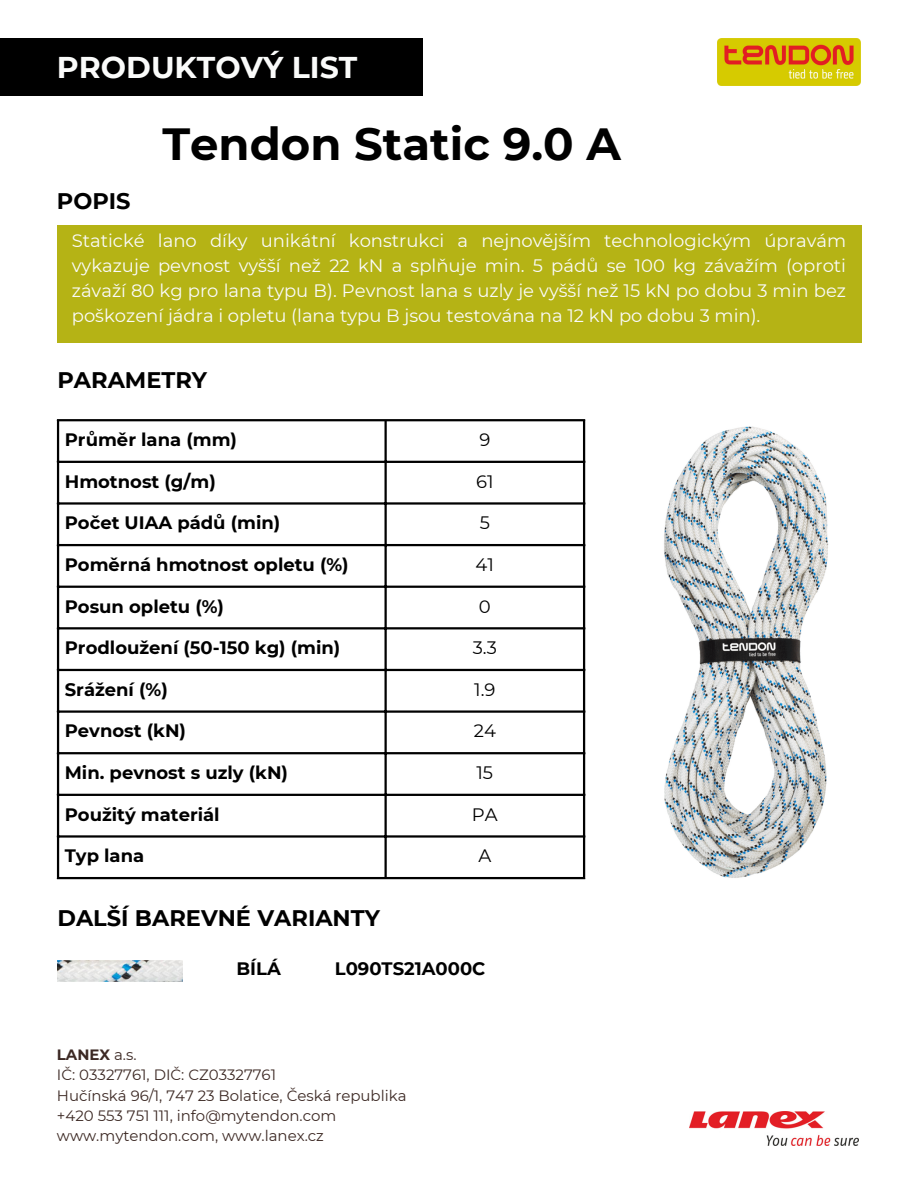
<style>
.page{position:relative;width:918px;height:1188px;background:#fff}
.page>*{position:absolute;margin:0;border:0;box-sizing:border-box;transform-origin:0 0}
.t1{font:700 45px "Montserrat";color:#000}
.t2{font:700 30px "Montserrat";color:#fafbfa}
.t3{font:700 22.5px "Montserrat";color:#000}
.t4{font:18px/24.8px "Montserrat";color:#fafbfa;text-align:justify}
.t5{font:700 18px "Montserrat";color:#000}
.t6{font:18px "Montserrat";color:#000}
.t7{font:15px "Montserrat";color:#3c2924}
.t8{font:700 15px "Montserrat";color:#3c2924}
.s1{font-weight:400}
</style>
<div class="page">
<img style="left:664px;top:426px;width:165px;height:452px">
<div style="left:57px;top:225px;width:804px;height:118px;background:#b5b315"></div>
<div style="left:0;top:38px;width:423px;height:58px;background:#000"></div>
<hr style="left:57px;top:421px;width:2px;height:456px;background:#000">
<hr style="left:385px;top:421px;width:2px;height:456px;background:#000">
<hr style="left:583px;top:421px;width:2px;height:456px;background:#000">
<hr style="left:57px;top:419px;width:528px;height:2px;background:#000">
<hr style="left:57px;top:461px;width:528px;height:2px;background:#000">
<hr style="left:57px;top:502px;width:528px;height:3px;background:#000">
<hr style="left:57px;top:544px;width:528px;height:2px;background:#000">
<hr style="left:57px;top:586px;width:528px;height:2px;background:#000">
<hr style="left:57px;top:627px;width:528px;height:2px;background:#000">
<hr style="left:57px;top:669px;width:528px;height:2px;background:#000">
<hr style="left:57px;top:710px;width:528px;height:3px;background:#000">
<hr style="left:57px;top:752px;width:528px;height:2px;background:#000">
<hr style="left:57px;top:794px;width:528px;height:2px;background:#000">
<hr style="left:57px;top:835px;width:528px;height:3px;background:#000">
<hr style="left:57px;top:877px;width:528px;height:2px;background:#000">
<img style="left:718px;top:38px;width:143px;height:48px">
<img style="left:690px;top:1112px;width:168px;height:33px">
<img style="left:57px;top:960px;width:125px;height:21px">
<p class="t2" style="left:57px;top:49px;width:302px">PRODUKTOVÝ LIST</p>
<p class="t3" style="left:57px;top:187px;width:75px">POPIS</p>
<p class="t1" style="left:162px;top:116px;width:460px">Tendon Static 9.0 A</p>
<p class="t4" style="left:72px;top:229px;width:776px">Statické lano díky unikátní konstrukci a nejnovějším technologickým úpravám vykazuje pevnost vyšší než 22 kN a splňuje min. 5 pádů se 100 kg závažím (oproti závaží 80 kg pro lana typu B). Pevnost lana s uzly je vyšší než 15 kN po dobu 3 min bez poškození jádra i opletu (lana typu B jsou testována na 12 kN po dobu 3 min).</p>
<p class="t3" style="left:57px;top:366px;width:151px">PARAMETRY</p>
<p class="t5" style="left:65px;top:429px;width:174px">Průměr lana (mm)</p>
<h2 class="t6" style="left:479px;top:429px;width:12px">9</h2>
<h1 class="t5" style="left:65px;top:470px;width:153px">Hmotnost (g/m)</h1>
<h3 class="t6" style="left:476px;top:470px;width:19px">61</h3>
<h5 class="t5" style="left:65px;top:512px;width:217px">Počet UIAA pádů (min)</h5>
<h3 class="t6" style="left:480px;top:512px;width:12px">5</h3>
<p class="t5" style="left:65px;top:554px;width:285px">Poměrná hmotnost opletu (%)</p>
<p class="t6" style="left:476px;top:554px;width:20px">41</p>
<p class="t5" style="left:65px;top:595px;width:161px">Posun opletu (%)</p>
<p class="t6" style="left:479px;top:595px;width:13px">0</p>
<p class="t5" style="left:65px;top:637px;width:277px">Prodloužení (50-150 kg) (min)</p>
<p class="t6" style="left:473px;top:637px;width:26px">3.3</p>
<p class="t5" style="left:65px;top:678px;width:104px">Srážení (%)</p>
<p class="t6" style="left:474px;top:678px;width:23px">1.9</p>
<p class="t5" style="left:65px;top:720px;width:123px">Pevnost (kN)</p>
<p class="t6" style="left:474px;top:720px;width:24px">24</p>
<p class="t5" style="left:65px;top:762px;width:225px">Min. pevnost s uzly (kN)</p>
<p class="t6" style="left:477px;top:762px;width:18px">15</p>
<p class="t5" style="left:65px;top:803px;width:156px">Použitý materiál</p>
<p class="t6" style="left:472px;top:803px;width:27px">PA</p>
<p class="t5" style="left:65px;top:845px;width:81px">Typ lana</p>
<p class="t6" style="left:478px;top:845px;width:14px">A</p>
<p class="t3" style="left:57px;top:905px;width:324px">DALŠÍ BAREVNÉ VARIANTY</p>
<p class="t5" style="left:236px;top:958px;width:46px">BÍLÁ</p>
<p class="t5" style="left:335px;top:958px;width:152px">L090TS21A000C</p>
<p class="t8" style="left:57px;top:1046px;width:81px">LANEX <span class="s1">a.s.</span></p>
<h3 class="t7" style="left:57px;top:1066px;width:221px">IČ: 03327761, DIČ: CZ03327761</h3>
<h4 class="t7" style="left:57px;top:1086px;width:351px">Hučínská 96/1, 747 23 Bolatice, Česká republika</h4>
<h4 class="t7" style="left:57px;top:1106px;width:281px">+420 553 751 111, info@mytendon.com</h4>
<p class="t7" style="left:57px;top:1127px;width:268px">www.mytendon.com, www.lanex.cz</p>
</div>
